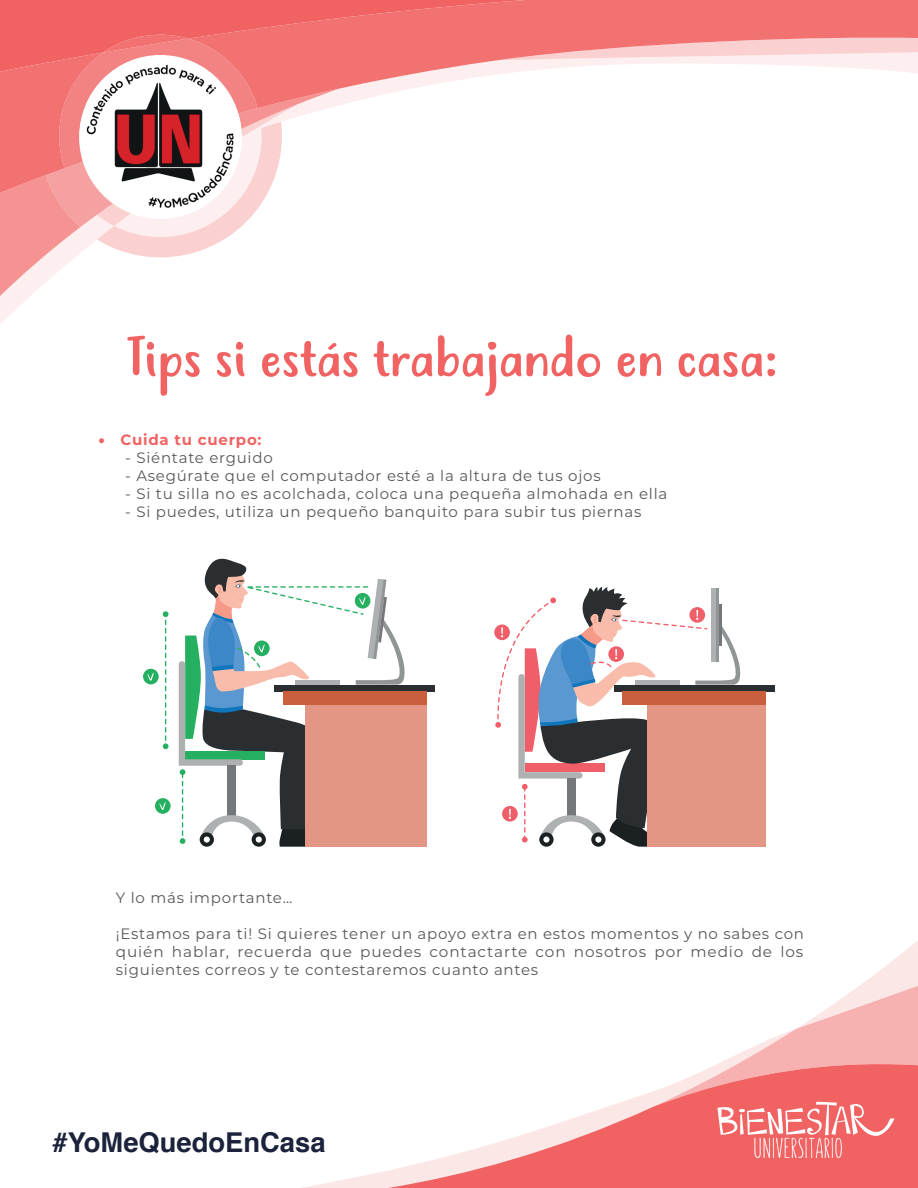
<style>
.page{position:relative;width:918px;height:1188px;background:#fff}
.page>*{position:absolute;margin:0;border:0;box-sizing:border-box;transform-origin:0 0}
.t1{font:53.1px "Justtellmewhat";color:#f16363}
.t2{font:700 27.3px "Helvetica";color:#1b223b}
.t3{font:15px/18px "Montserrat";letter-spacing:.05em;color:#57585a;text-align:justify}
.t4{font:700 15px "Montserrat";letter-spacing:.05em;color:#f16363}
.t5{font:900 15px "Montserrat";color:#f16363}
</style>
<div class="page">
<svg style="left:302px;top:1171px;width:86px;height:17px"></svg>
<svg style="left:388px;top:1091px;width:530px;height:97px;fill:#f16363"></svg>
<svg style="left:0;top:0;width:918px;height:324px"></svg>
<svg style="left:654px;top:941px;width:264px;height:217px"></svg>
<img style="left:80px;top:57px;width:161px;height:161px">
<div style="left:614px;top:685px;width:161px;height:7px;background:#2a2e31"></div>
<div style="left:623px;top:692px;width:143px;height:13px;background:#cb5f3d"></div>
<div style="left:647px;top:705px;width:119px;height:142px;background:#e49684"></div>
<svg style="left:495px;top:587px;width:246px;height:260px"></svg>
<div style="left:274px;top:685px;width:161px;height:7px;background:#2a2e31"></div>
<div style="left:283px;top:692px;width:143px;height:13px;background:#cb5f3d"></div>
<div style="left:305px;top:705px;width:121px;height:142px;background:#e49684"></div>
<svg style="left:163px;top:611px;width:6px;height:138px"></svg>
<div style="left:143px;top:669px;width:16px;height:15px;background:#25b061;border-radius:50%"></div>
<svg style="left:147px;top:672px;width:7px;height:9px"></svg>
<svg style="left:179px;top:558px;width:226px;height:289px"></svg>
<div style="left:155px;top:798px;width:16px;height:16px;background:#25b061;border-radius:50%"></div>
<svg style="left:159px;top:802px;width:7px;height:8px"></svg>
<p class="t5" style="left:98px;top:430px;width:8px">•</p>
<h1 class="t1" style="left:127px;top:325px;width:652px">Tips si estás trabajando en casa:</h1>
<p class="t4" style="left:121px;top:429px;width:142px">Cuida tu cuerpo:</p>
<p class="t3" style="left:125px;top:448px;width:149px">- Siéntate erguido</p>
<p class="t3" style="left:125px;top:466px;width:477px">- Asegúrate que el computador esté a la altura de tus ojos</p>
<p class="t3" style="left:125px;top:484px;width:544px">- Si tu silla no es acolchada, coloca una pequeña almohada en ella</p>
<p class="t3" style="left:125px;top:502px;width:518px">- Si puedes, utiliza un pequeño banquito para subir tus piernas</p>
<p class="t3" style="left:116px;top:888px;width:178px">Y lo más importante…</p>
<p class="t3" style="left:116px;top:924px;width:690px">¡Estamos para ti! Si quieres tener un apoyo extra en estos momentos y no sabes con quién hablar, recuerda que puedes contactarte con nosotros por medio de los siguientes correos y te contestaremos cuanto antes</p>
<h2 class="t2" style="left:52px;top:1121px;width:275px">#YoMeQuedoEnCasa</h2>
</div>
